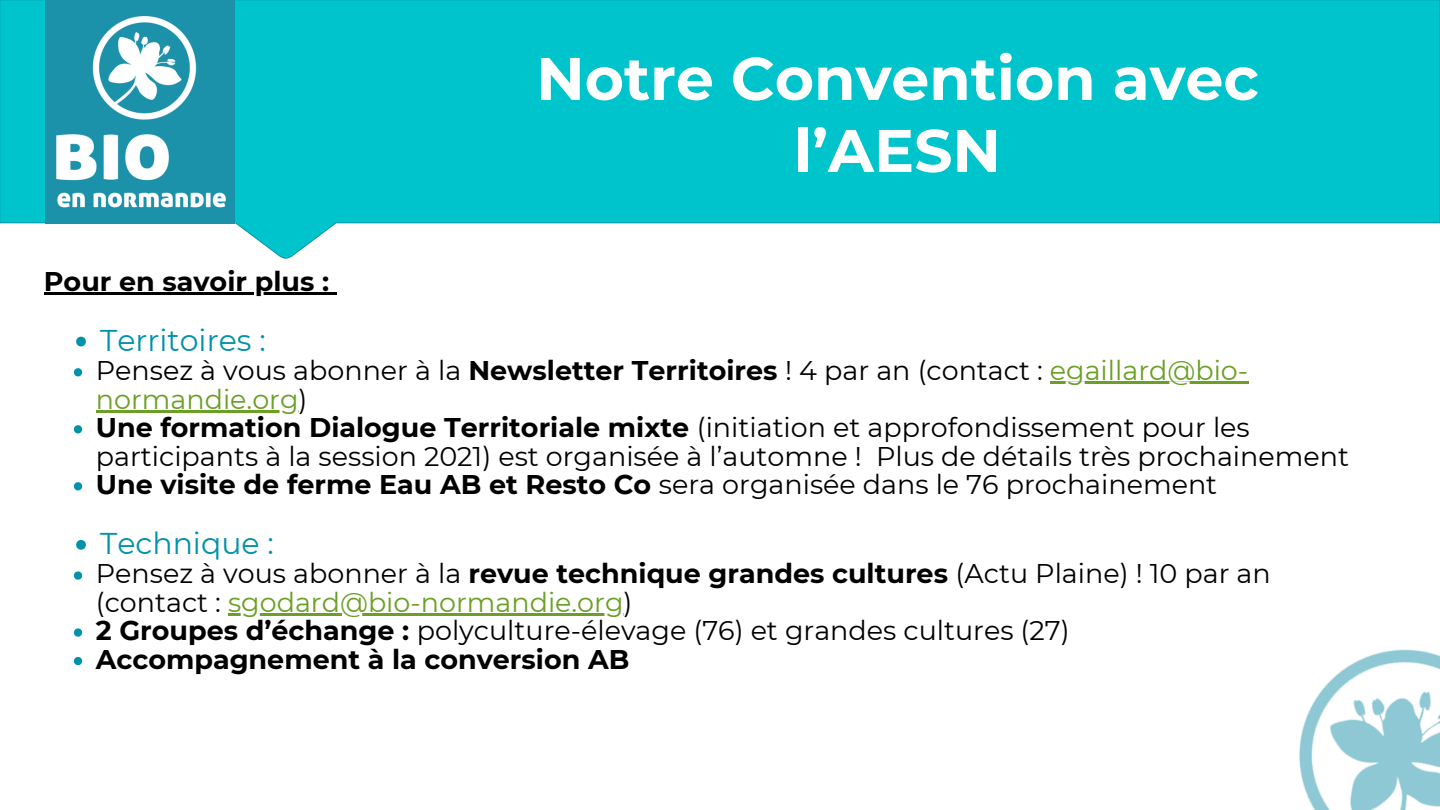
<style>
.page{position:relative;width:1440px;height:810px;background:#fff}
.page>*{position:absolute;margin:0;border:0;box-sizing:border-box;transform-origin:0 0}
.t1{font:700 60px/72px "Montserrat";color:#fff;text-align:center}
.t2{font:30px "Montserrat";color:#0092aa}
.t3{font:27px/28.5px "Montserrat";color:#000}
.t4{font:700 27px "Montserrat";color:#000}
.s1{font-weight:700}
.s2{color:#6b9f25}
</style>
<div class="page">
<svg style="left:0;top:0;width:1440px;height:259px;background:#26ccd3"></svg>
<svg style="left:76px;top:337px;width:10px;height:9px"></svg>
<svg style="left:74px;top:368px;width:8px;height:8px"></svg>
<hr style="left:1050px;top:382px;width:198px;height:2px;background:#6b9f25">
<hr style="left:96px;top:410px;width:203px;height:2px;background:#6b9f25">
<svg style="left:74px;top:425px;width:8px;height:8px"></svg>
<svg style="left:74px;top:482px;width:8px;height:8px"></svg>
<svg style="left:76px;top:540px;width:10px;height:10px"></svg>
<svg style="left:74px;top:571px;width:8px;height:9px"></svg>
<hr style="left:228px;top:613px;width:396px;height:3px;background:#6b9f25">
<svg style="left:74px;top:628px;width:8px;height:9px"></svg>
<svg style="left:74px;top:657px;width:8px;height:8px"></svg>
<hr style="left:44px;top:292px;width:285px;height:3px;background:#000">
<svg style="left:329px;top:292px;width:8px;height:3px"></svg>
<img style="left:45px;top:0;width:189px;height:224px">
<img style="left:1299px;top:649px;width:141px;height:161px">
<p class="t4" style="left:44px;top:265px;width:287px">Pour en savoir plus :</p>
<p class="t1" style="left:536px;top:42px;width:724px">Notre Convention avec l’AESN</p>
<p class="t2" style="left:100px;top:322px;width:167px">Territoires :</p>
<p class="t3" style="left:96px;top:356px;width:1154px">Pensez à vous abonner à la <span class="s1">Newsletter Territoires</span> ! 4 par an (contact : <span class="s2">egaillard@bio&shy;normandie.org</span>)</p>
<p class="t3" style="left:96px;top:413px;width:1255px"><span class="s1">Une formation Dialogue Territoriale mixte</span> (initiation et approfondissement pour les participants à la session 2021) est organisée à l’automne ! Plus de détails très prochainement</p>
<p class="t3" style="left:96px;top:470px;width:1123px"><span class="s1">Une visite de ferme Eau AB et Resto Co</span> sera organisée dans le 76 prochainement</p>
<p class="t2" style="left:100px;top:525px;width:175px">Technique :</p>
<p class="t3" style="left:96px;top:560px;width:1176px">Pensez à vous abonner à la <span class="s1">revue technique grandes cultures</span> (Actu Plaine) ! 10 par an (contact : <span class="s2">sgodard@bio-normandie.org</span>)</p>
<p class="t3" style="left:96px;top:617px;width:975px"><span class="s1">2 Groupes d’échange :</span> polyculture-élevage (76) et grandes cultures (27)</p>
<p class="t4" style="left:96px;top:643px;width:535px">Accompagnement à la conversion AB</p>
</div>
